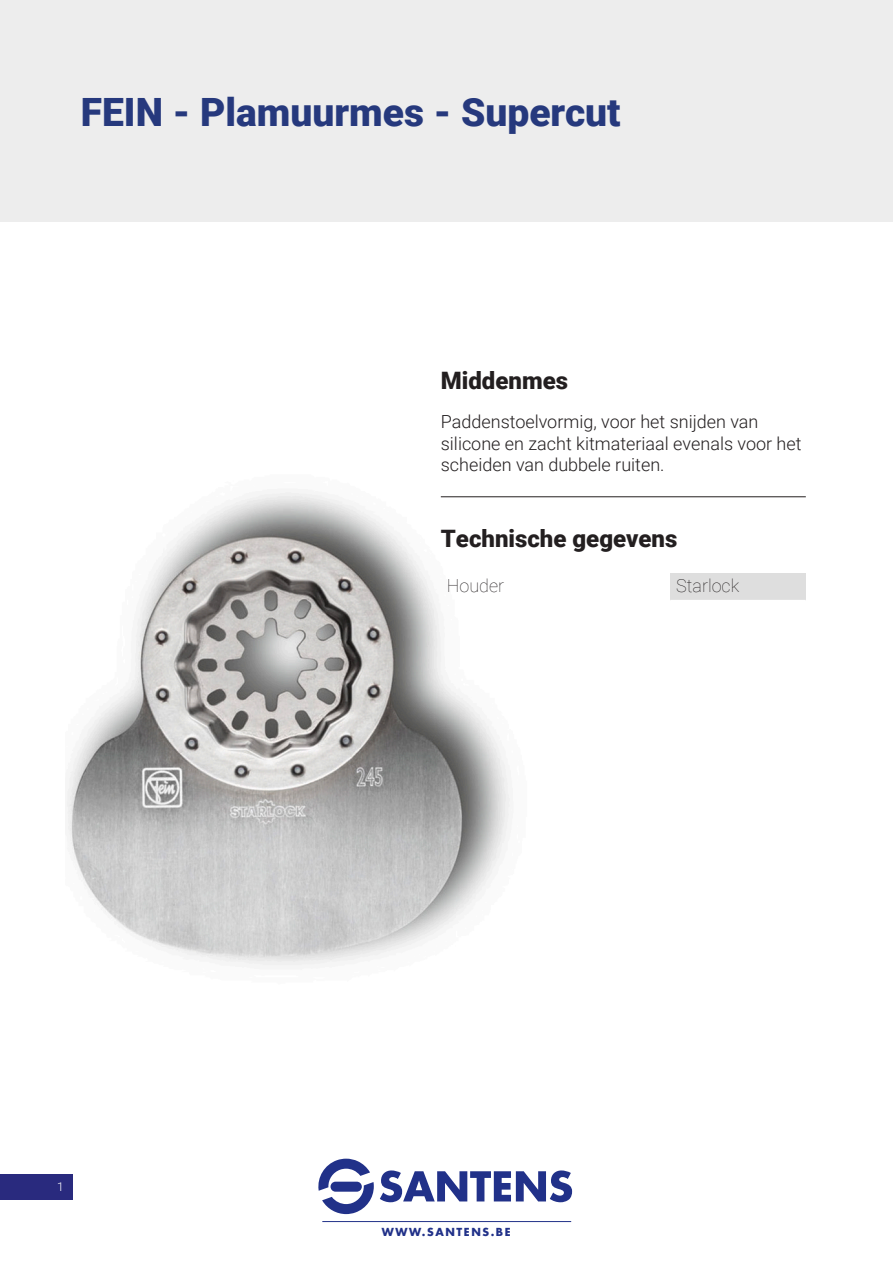
<style>
.page{position:relative;width:893px;height:1263px;background:#fff}
.page>*{position:absolute;margin:0;border:0;box-sizing:border-box;transform-origin:0 0}
.t1{font:900 39px "Roboto";color:#26397d}
.t2{font:900 24px "Roboto";color:#231f20}
.t3{font:300 18px/21.6px "Roboto";color:#231f20}
.t4{font:100 18px "Roboto";color:#231f20}
.t5{font:300 12px "Roboto";color:#fff}
.t6{font:700 10.8px "Futura Std";letter-spacing:.145em;color:#213189}
</style>
<div class="page">
<div style="left:0;top:1174px;width:72px;height:25px;background:#292a7e"></div>
<svg style="left:380px;top:1170px;width:192px;height:32px"></svg>
<svg style="left:318px;top:1159px;width:56px;height:55px"></svg>
<div style="left:330px;top:1182px;width:32px;height:10px;background:#213189;border-radius:5px"></div>
<hr style="left:322px;top:1221px;width:249px;height:1px;background:#213189">
<div style="left:0;top:0;width:893px;height:221px;background:#ededed"></div>
<img style="left:66px;top:492px;width:556px;height:474px">
<hr style="left:441px;top:496px;width:365px;height:1px;background:#231f20">
<div style="left:670px;top:573px;width:136px;height:28px;background:#dedede"></div>
<hr style="left:670px;top:600px;width:136px;height:1px;background:#fff">
<p class="t1" style="left:81px;top:85px;width:541px">FEIN - Plamuurmes - Supercut</p>
<p class="t2" style="left:441px;top:364px;width:129px">Middenmes</p>
<p class="t3" style="left:441px;top:410px;width:362px">Paddenstoelvormig, voor het snijden van silicone en zacht kitmateriaal evenals voor het scheiden van dubbele ruiten.</p>
<p class="t2" style="left:441px;top:522px;width:238px">Technische gegevens</p>
<p class="t4" style="left:447px;top:573px;width:59px">Houder</p>
<p class="t4" style="left:676px;top:573px;width:65px">Starlock</p>
<p class="t5" style="left:57px;top:1178px;width:8px">1</p>
<p class="t6" style="left:382px;top:1224px;width:130px">WWW.SANTENS.BE</p>
</div>
